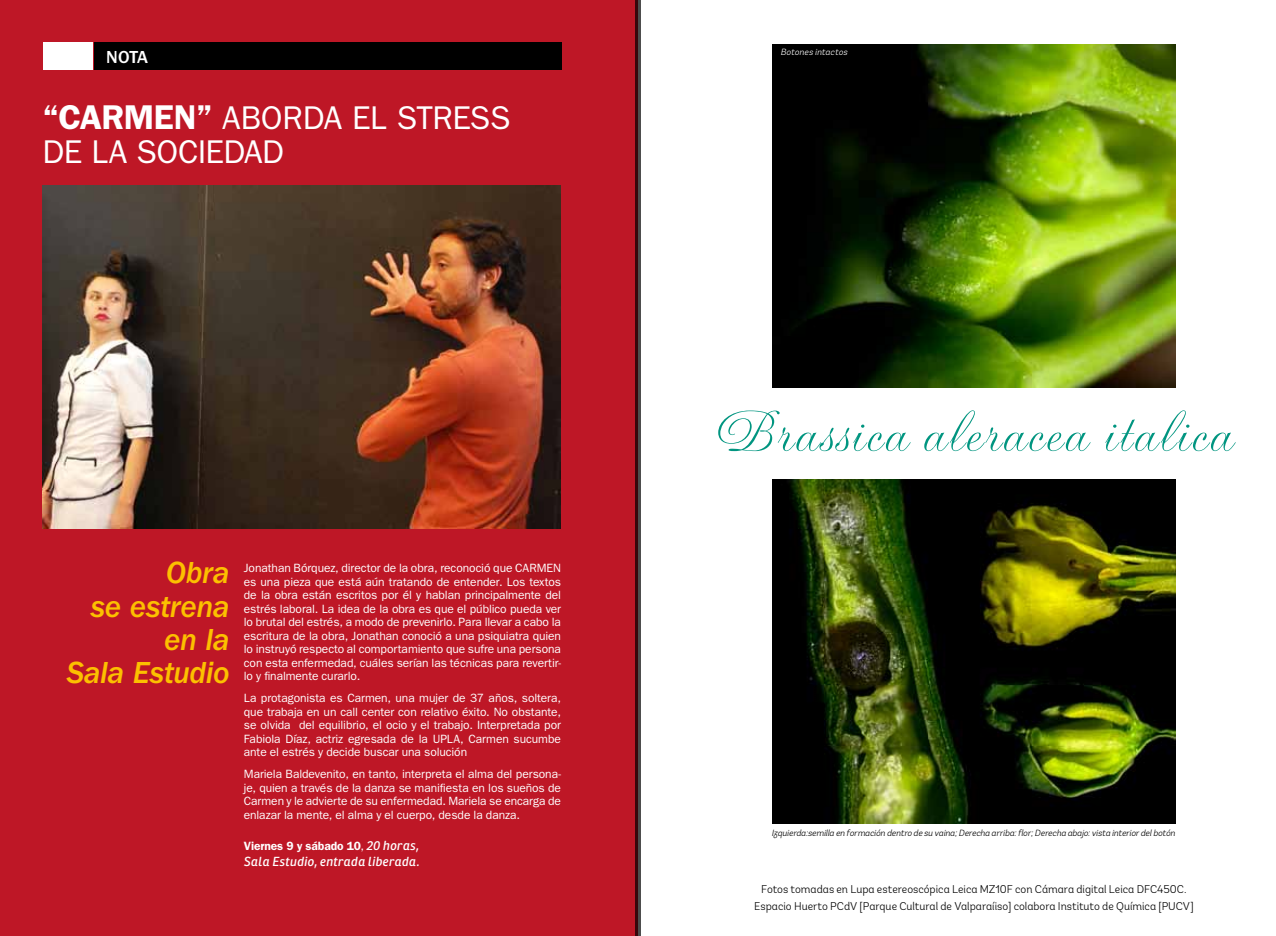
<style>
.page{position:relative;width:1276px;height:936px;background:#fff}
.page>*{position:absolute;margin:0;border:0;box-sizing:border-box;transform-origin:0 0}
.t1{font:60.3px "Gravura Plain";letter-spacing:.03em;color:#009580}
.t2{font:600 34.5px "ITC Franklin Gothic Std";color:#fff}
.t3{font:33px/34.5px "ITC Franklin Gothic Std";letter-spacing:-.015em;color:#fff}
.t4{font:31.5px/33px "ITC Franklin Gothic Std Med It";letter-spacing:-.015em;color:#fcc000;text-align:right}
.t5{font:500 18px "ITC Franklin Gothic Std";color:#fff}
.t6{font:italic 12.75px "Ronnia";letter-spacing:.015em;color:#fff}
.t7{font:12px/13.5px "ITC Franklin Gothic Std";letter-spacing:-.01em;color:#fff;text-align:justify}
.t8{font:600 12px "ITC Franklin Gothic Std";color:#fff}
.t9{font:300 11.25px/16.5px "Andes";color:#000;text-align:center}
.t10{font:italic 300 9px "Andes";color:#000}
.t11{font:italic 300 9px "Andes";color:#fff}
.s1{font-weight:600;font-size:34.5px}
.s2{font-weight:400}
.s3{font-family:"Ronnia";font-weight:400;font-style:italic;font-size:12.75px}
</style>
<div class="page">
<div style="left:0;top:0;width:638px;height:935px;background:#be1726"></div>
<div style="left:94px;top:43px;width:467px;height:27px;background:#000"></div>
<div style="left:43px;top:43px;width:49px;height:27px;background:#fff"></div>
<img style="left:43px;top:185px;width:517px;height:343px">
<img style="left:773px;top:479px;width:402px;height:344px">
<img style="left:773px;top:44px;width:402px;height:344px">
<svg style="left:635px;top:0;width:6px;height:935px"></svg>
<h3 class="t5" style="left:106px;top:47px;width:43px">NOTA</h3>
<h2 class="t2" style="left:43px;top:97px;width:39px">“CAR</h2>
<h3 class="t3" style="left:43px;top:101px;width:469px;text-indent:81px"><span class="s1">MEN”</span> ABORDA EL STRESS<br>DE LA SOCIEDAD</h3>
<h3 class="t4" style="left:67px;top:557px;width:164px">Obra<br>se estrena en la<br>Sala Estudio</h3>
<p class="t7" style="left:244px;top:561px;width:319px">Jonathan Bórquez, director de la obra, reconoció que CARMEN es una pieza que está aún tratando de entender. Los textos de la obra están escritos por él y hablan principalmente del estrés laboral. La idea de la obra es que el público pueda ver lo brutal del estrés, a modo de prevenirlo. Para llevar a cabo la escritura de la obra, Jonathan conoció a una psiquiatra quien lo instruyó respecto al comportamiento que sufre una persona con esta enfermedad, cuáles serían las técnicas para revertir&shy;lo y finalmente curarlo.</p>
<p class="t7" style="left:244px;top:691px;width:319px">La protagonista es Carmen, una mujer de 37 años, soltera, que trabaja en un call center con relativo éxito. No obstante, se olvida del equilibrio, el ocio y el trabajo. Interpretada por Fabiola Díaz, actriz egresada de la UPLA, Carmen sucumbe ante el estrés y decide buscar una solución</p>
<p class="t7" style="left:244px;top:767px;width:319px">Mariela Baldevenito, en tanto, interpreta el alma del persona&shy;je, quien a través de la danza se manifiesta en los sueños de Carmen y le advierte de su enfermedad. Mariela se encarga de enlazar la mente, el alma y el cuerpo, desde la danza.</p>
<p class="t8" style="left:244px;top:839px;width:177px">Viernes 9 y sábado 10<span class="s2">,</span> <span class="s3">20 horas,</span></p>
<p class="t6" style="left:244px;top:853px;width:177px">Sala Estudio, entrada liberada.</p>
<p class="t11" style="left:780px;top:47px;width:70px">Botonesintactos</p>
<h1 class="t1" style="left:710px;top:395px;width:523px">Brassica aleracea italica</h1>
<p class="t10" style="left:771px;top:827px;width:407px">Izquierda:semillaenformacióndentrodesuvaina;Derechaarriba:flor;Derechaabajo:vistainteriordelbotón</p>
<p class="t9" style="left:754px;top:881px;width:441px">Fotos tomadas en Lupa estereoscópica Leica MZ10F con Cámara digital Leica DFC450C.<br>Espacio Huerto PCdV [Parque Cultural de Valparaíiso] colabora Instituto de Química [PUCV]</p>
</div>
